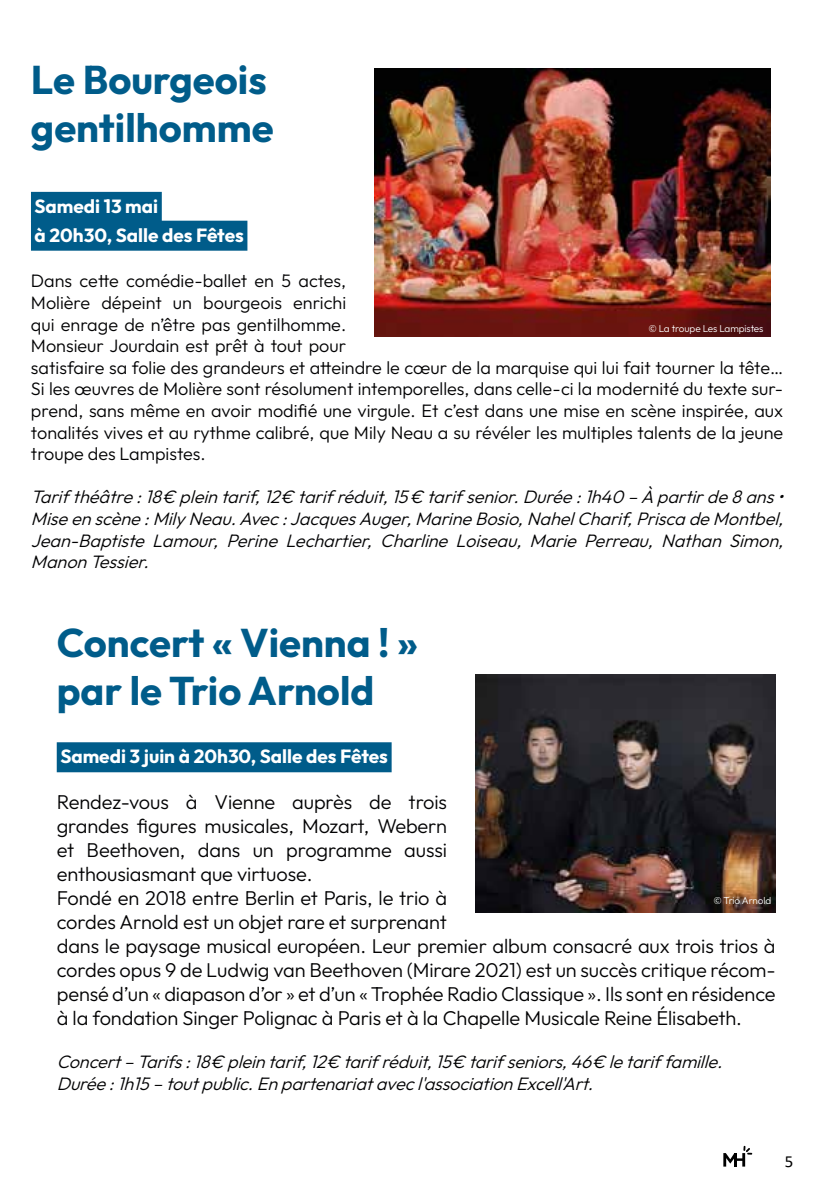
<style>
.page{position:relative;width:840px;height:1191px;background:#fff}
.page>*{position:absolute;margin:0;border:0;box-sizing:border-box;transform-origin:0 0}
.t1{font:700 40px/48px "Outfit";color:#005c8a}
.t2{font:300 20px/24px "Outfit";letter-spacing:-.005em;color:#020203}
.t3{font:700 19px/28.8px "Outfit";color:#fff}
.t4{font:300 18px/21.6px "Outfit";color:#020203}
.t5{font:italic 300 18px/21.6px "Outfit";color:#020203}
.t6{font:17px "Calibri";color:#000}
.t7{font:300 10px "Outfit";letter-spacing:-.01em;color:#fff}
</style>
<div class="page">
<svg style="left:723px;top:1145px;width:28px;height:21px"></svg>
<div style="left:57px;top:742px;width:334px;height:30px;background:#005c8a"></div>
<img style="left:475px;top:674px;width:300px;height:238px">
<div style="left:31px;top:192px;width:131px;height:30px;background:#005c8a"></div>
<div style="left:31px;top:221px;width:216px;height:30px;background:#005c8a"></div>
<img style="left:374px;top:68px;width:396px;height:268px">
<h1 class="t1" style="left:31px;top:56px;width:244px">Le Bourgeois gentilhomme</h1>
<p class="t3" style="left:35px;top:192px;width:210px">Samedi 13 mai<br>à 20h30, Salle des Fêtes</p>
<p class="t4" style="left:31px;top:270px;width:753px">Dans cette comédie-ballet en 5 actes,<br>Molière dépeint un bourgeois enrichi<br>qui enrage de n’être pas gentilhomme.<br>Monsieur Jourdain est prêt à tout pour<br>satisfaire sa folie des grandeurs et atteindre le cœur de la marquise qui lui fait tourner la tête… Si les œuvres de Molière sont résolument intemporelles, dans celle-ci la modernité du texte sur&shy;prend, sans même en avoir modifié une virgule. Et c’est dans une mise en scène inspirée, aux tonalités vives et au rythme calibré, que Mily Neau a su révéler les multiples talents de la jeune troupe des Lampistes.</p>
<p class="t5" style="left:31px;top:486px;width:758px;text-align:justify">Tarifthéâtre:18€ pleintarif,12€ tarifréduit,15€ tarifsenior. Durée:1h40 –À partirde8ans• Miseenscène:MilyNeau.Avec:JacquesAuger,MarineBosio,NahelCharif,Prisca deMontbel, Jean-Baptiste Lamour, Perine Lechartier, Charline Loiseau, Marie Perreau, Nathan Simon, ManonTessier.</p>
<p class="t7" style="left:648px;top:323px;width:116px">© La troupe Les Lampistes</p>
<h1 class="t1" style="left:57px;top:618px;width:362px">Concert « Vienna ! » par le Trio Arnold</h1>
<p class="t3" style="left:60px;top:742px;width:329px">Samedi 3 juin à 20h30, Salle des Fêtes</p>
<p class="t2" style="left:57px;top:789px;width:720px">Rendez-vous à Vienne auprès de trois<br>grandes figures musicales, Mozart, Webern<br>et Beethoven, dans un programme aussi<br>enthousiasmant que virtuose.<br>Fondé en 2018 entre Berlin et Paris, le trio à<br>cordes Arnold est un objet rare et surprenant<br>dans le paysage musical européen. Leur premier album consacré aux trois trios à cordes opus 9 de Ludwig van Beethoven (Mirare 2021) est un succès critique récom&shy;pensé d’un « diapason d’or » et d’un « Trophée Radio Classique ». Ils sont en résidence à la fondation Singer Polignac à Paris et à la Chapelle Musicale Reine Élisabeth.</p>
<p class="t5" style="left:57px;top:1051px;width:672px">Concert–Tarifs:18€ pleintarif,12€ tarifréduit,15€ tarifseniors,46€ letariffamille.<br>Durée:1h15–toutpublic.Enpartenariatavecl'associationExcell'Art.</p>
<p class="t7" style="left:713px;top:895px;width:60px">© Trio Arnold</p>
<p class="t6" style="left:784px;top:1149px;width:10px">5</p>
</div>
